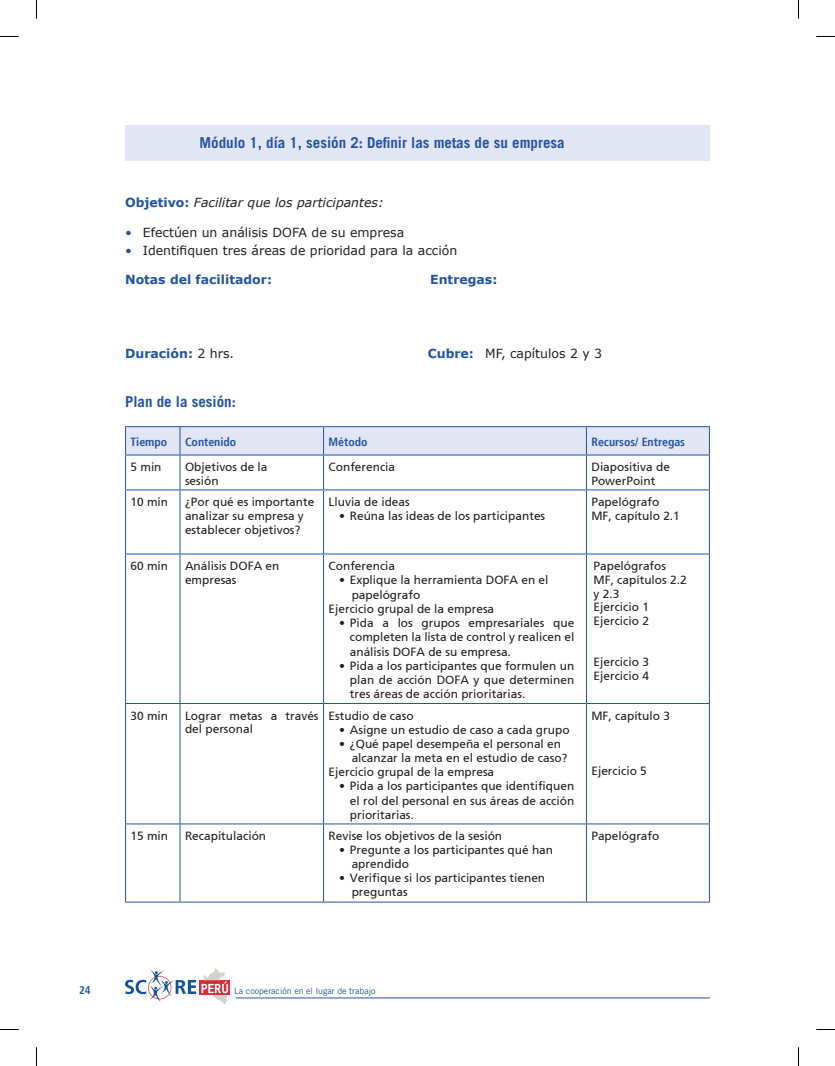
<style>
.page{position:relative;width:835px;height:1066px;background:#fff}
.page>*{position:absolute;margin:0;border:0;box-sizing:border-box;transform-origin:0 0}
.t1{font:700 15px "Trade Gothic LT Std";color:#2254a4}
.t2{font:12.5px "Verdana";color:#231f20}
.t3{font:700 12.5px "Verdana";color:#2254a4}
.t4{font:italic 12.5px "Verdana";color:#231f20}
.t5{font:11.88px/13.8px "Frutiger Roman";color:#231f20}
.t6{font:700 condensed 11.88px "Frutiger";color:#2254a4}
.t7{font:700 condensed 11.25px "Frutiger";color:#2254a4}
.t8{font:8.75px "Trade Gothic LT Std";color:#2254a4}
.s1{font-weight:700;font-style:normal;color:#2254a4}
.s2{color:#2254a4}
.s3{font-weight:400;color:#231f20}
.s4{font-weight:700;color:#2254a4}
</style>
<div class="page">
<hr style="left:236px;top:997px;width:474px;height:1px;background:#2254a4">
<svg style="left:228px;top:980px;width:2px;height:14px"></svg>
<svg style="left:125px;top:968px;width:103px;height:35px"></svg>
<svg style="left:125px;top:426px;width:585px;height:28px;background:#d9deef"></svg>
<hr style="left:125px;top:454px;width:55px;height:1px;background:#2254a4">
<hr style="left:125px;top:455px;width:1px;height:34px;background:#2254a4">
<hr style="left:180px;top:454px;width:143px;height:1px;background:#2254a4">
<hr style="left:180px;top:455px;width:1px;height:34px;background:#2254a4">
<hr style="left:323px;top:454px;width:263px;height:1px;background:#2254a4">
<hr style="left:323px;top:455px;width:1px;height:34px;background:#2254a4">
<hr style="left:586px;top:454px;width:124px;height:1px;background:#2254a4">
<hr style="left:586px;top:455px;width:1px;height:34px;background:#2254a4">
<hr style="left:709px;top:455px;width:1px;height:34px;background:#2254a4">
<hr style="left:125px;top:489px;width:55px;height:1px;background:#2254a4">
<hr style="left:125px;top:490px;width:1px;height:63px;background:#2254a4">
<hr style="left:180px;top:489px;width:143px;height:1px;background:#2254a4">
<hr style="left:180px;top:490px;width:1px;height:63px;background:#2254a4">
<hr style="left:323px;top:489px;width:263px;height:1px;background:#2254a4">
<hr style="left:323px;top:490px;width:1px;height:63px;background:#2254a4">
<hr style="left:586px;top:489px;width:124px;height:1px;background:#2254a4">
<hr style="left:586px;top:490px;width:1px;height:63px;background:#2254a4">
<hr style="left:709px;top:490px;width:1px;height:63px;background:#2254a4">
<hr style="left:125px;top:553px;width:55px;height:1px;background:#2254a4">
<hr style="left:125px;top:554px;width:1px;height:148px;background:#2254a4">
<hr style="left:180px;top:553px;width:143px;height:1px;background:#2254a4">
<hr style="left:180px;top:554px;width:1px;height:148px;background:#2254a4">
<hr style="left:323px;top:553px;width:263px;height:1px;background:#2254a4">
<hr style="left:323px;top:554px;width:1px;height:148px;background:#2254a4">
<hr style="left:586px;top:553px;width:124px;height:1px;background:#2254a4">
<hr style="left:586px;top:554px;width:1px;height:148px;background:#2254a4">
<hr style="left:709px;top:554px;width:1px;height:148px;background:#2254a4">
<hr style="left:125px;top:702px;width:55px;height:1px;background:#2254a4">
<hr style="left:125px;top:703px;width:1px;height:120px;background:#2254a4">
<hr style="left:180px;top:702px;width:143px;height:1px;background:#2254a4">
<hr style="left:180px;top:703px;width:1px;height:120px;background:#2254a4">
<hr style="left:323px;top:702px;width:263px;height:1px;background:#2254a4">
<hr style="left:323px;top:703px;width:1px;height:120px;background:#2254a4">
<hr style="left:586px;top:702px;width:124px;height:1px;background:#2254a4">
<hr style="left:586px;top:703px;width:1px;height:120px;background:#2254a4">
<hr style="left:709px;top:703px;width:1px;height:120px;background:#2254a4">
<hr style="left:125px;top:823px;width:55px;height:1px;background:#2254a4">
<hr style="left:125px;top:824px;width:1px;height:77px;background:#2254a4">
<hr style="left:180px;top:823px;width:143px;height:1px;background:#2254a4">
<hr style="left:180px;top:824px;width:1px;height:77px;background:#2254a4">
<hr style="left:323px;top:823px;width:263px;height:1px;background:#2254a4">
<hr style="left:323px;top:824px;width:1px;height:77px;background:#2254a4">
<hr style="left:586px;top:823px;width:124px;height:1px;background:#2254a4">
<hr style="left:586px;top:824px;width:1px;height:77px;background:#2254a4">
<hr style="left:709px;top:824px;width:1px;height:77px;background:#2254a4">
<hr style="left:125px;top:901px;width:55px;height:1px;background:#2254a4">
<hr style="left:180px;top:901px;width:143px;height:1px;background:#2254a4">
<hr style="left:323px;top:901px;width:263px;height:1px;background:#2254a4">
<hr style="left:586px;top:901px;width:124px;height:1px;background:#2254a4">
<div style="left:125px;top:125px;width:585px;height:35px;background:#e2e5f3"></div>
<svg style="left:0;top:36px;width:19px;height:1px"></svg>
<svg style="left:816px;top:36px;width:19px;height:1px"></svg>
<svg style="left:36px;top:0;width:1px;height:19px"></svg>
<svg style="left:36px;top:1047px;width:1px;height:18px"></svg>
<svg style="left:798px;top:0;width:1px;height:19px"></svg>
<svg style="left:798px;top:1047px;width:1px;height:18px"></svg>
<p class="t1" style="left:199px;top:134px;width:367px">Módulo 1, día 1, sesión 2: Definir las metas de su empresa</p>
<p class="t4" style="left:125px;top:194px;width:260px"><span class="s1">Objetivo:</span> Facilitar que los participantes:</p>
<p class="t2" style="left:125px;top:223px;width:281px"><span class="s2">•</span> Efectúen un análisis DOFA de su empresa</p>
<p class="t2" style="left:125px;top:242px;width:334px"><span class="s2">•</span> Identifiquen tres áreas de prioridad para la acción</p>
<p class="t3" style="left:125px;top:271px;width:148px">Notas del facilitador:</p>
<p class="t3" style="left:430px;top:271px;width:69px">Entregas:</p>
<p class="t3" style="left:125px;top:344px;width:111px">Duración: <span class="s3">2 hrs.</span></p>
<p class="t2" style="left:428px;top:344px;width:176px"><span class="s4">Cubre:</span> MF, capítulos 2 y 3</p>
<p class="t1" style="left:125px;top:392px;width:112px">Plan de la sesión:</p>
<p class="t6" style="left:131px;top:435px;width:38px">Tiempo</p>
<p class="t6" style="left:185px;top:435px;width:53px">Contenido</p>
<p class="t6" style="left:328px;top:435px;width:40px">Método</p>
<p class="t6" style="left:591px;top:435px;width:95px">Recursos/ Entregas</p>
<p class="t5" style="left:131px;top:460px;width:33px">5 min</p>
<p class="t5" style="left:185px;top:460px;width:84px">Objetivos de la sesión</p>
<p class="t5" style="left:328px;top:460px;width:68px">Conferencia</p>
<p class="t5" style="left:591px;top:460px;width:80px">Diapositiva de<br>PowerPoint</p>
<p class="t5" style="left:131px;top:495px;width:39px">10 min</p>
<p class="t5" style="left:185px;top:495px;width:131px">¿Por qué es importante analizar su empresa y establecer objetivos?</p>
<p class="t5" style="left:328px;top:495px;width:83px">Lluvia de ideas</p>
<p class="t5" style="left:591px;top:495px;width:90px">Papelógrafo<br>MF, capítulo 2.1</p>
<p class="t5" style="left:339px;top:509px;width:207px">• Reúna las ideas de los participantes</p>
<p class="t5" style="left:131px;top:559px;width:39px">60 min</p>
<p class="t5" style="left:185px;top:559px;width:96px">Análisis DOFA en empresas</p>
<p class="t5" style="left:328px;top:559px;width:68px">Conferencia</p>
<p class="t5" style="left:339px;top:573px;width:211px">• Explique la herramienta DOFA en el</p>
<p class="t5" style="left:352px;top:587px;width:70px">papelógrafo</p>
<p class="t5" style="left:328px;top:601px;width:167px">Ejercicio grupal de la empresa</p>
<p class="t5" style="left:350px;top:615px;width:226px;line-height:14.2px;text-align:justify;text-indent:-11px">• Pida a los grupos empresariales que completen la lista de control y realicen el análisis DOFA de su empresa.</p>
<p class="t5" style="left:350px;top:658px;width:226px;line-height:14.2px;text-align:justify;text-indent:-11px">• Pida a los participantes que formulen un plan de acción DOFA y que determinen tres áreas de acción prioritarias.</p>
<p class="t5" style="left:131px;top:708px;width:39px">30 min</p>
<p class="t5" style="left:185px;top:708px;width:135px">Lograr metas a través del personal</p>
<p class="t5" style="left:328px;top:708px;width:87px">Estudio de caso</p>
<p class="t5" style="left:339px;top:722px;width:232px">• Asigne un estudio de caso a cada grupo</p>
<p class="t5" style="left:339px;top:737px;width:223px">• ¿Qué papel desempeña el personal en</p>
<p class="t5" style="left:352px;top:751px;width:217px">alcanzar la meta en el estudio de caso?</p>
<p class="t5" style="left:328px;top:765px;width:167px">Ejercicio grupal de la empresa</p>
<p class="t5" style="left:350px;top:779px;width:226px;line-height:14.2px;text-align:justify;text-indent:-11px">• Pida a los participantes que identifiquen el rol del personal en sus áreas de acción prioritarias.</p>
<p class="t5" style="left:131px;top:828px;width:39px">15 min</p>
<p class="t5" style="left:185px;top:828px;width:83px">Recapitulación</p>
<p class="t5" style="left:328px;top:828px;width:175px">Revise los objetivos de la sesión</p>
<p class="t5" style="left:352px;top:843px;width:203px;text-indent:-12px">• Pregunte a los participantes qué han aprendido</p>
<p class="t5" style="left:352px;top:871px;width:195px;text-indent:-12px">• Verifique si los participantes tienen preguntas</p>
<p class="t5" style="left:593px;top:559px;width:95px">Papelógrafos<br>MF, capítulos 2.2 y 2.3<br>Ejercicio 1<br>Ejercicio 2</p>
<p class="t5" style="left:593px;top:655px;width:57px">Ejercicio 3<br>Ejercicio 4</p>
<p class="t5" style="left:591px;top:708px;width:80px">MF, capítulo 3</p>
<p class="t5" style="left:591px;top:763px;width:57px">Ejercicio 5</p>
<p class="t5" style="left:591px;top:828px;width:69px">Papelógrafo</p>
<p class="t7" style="left:79px;top:983px;width:13px">24</p>
<p class="t8" style="left:234px;top:985px;width:143px">La cooperación en el lugar de trabajo</p>
</div>
